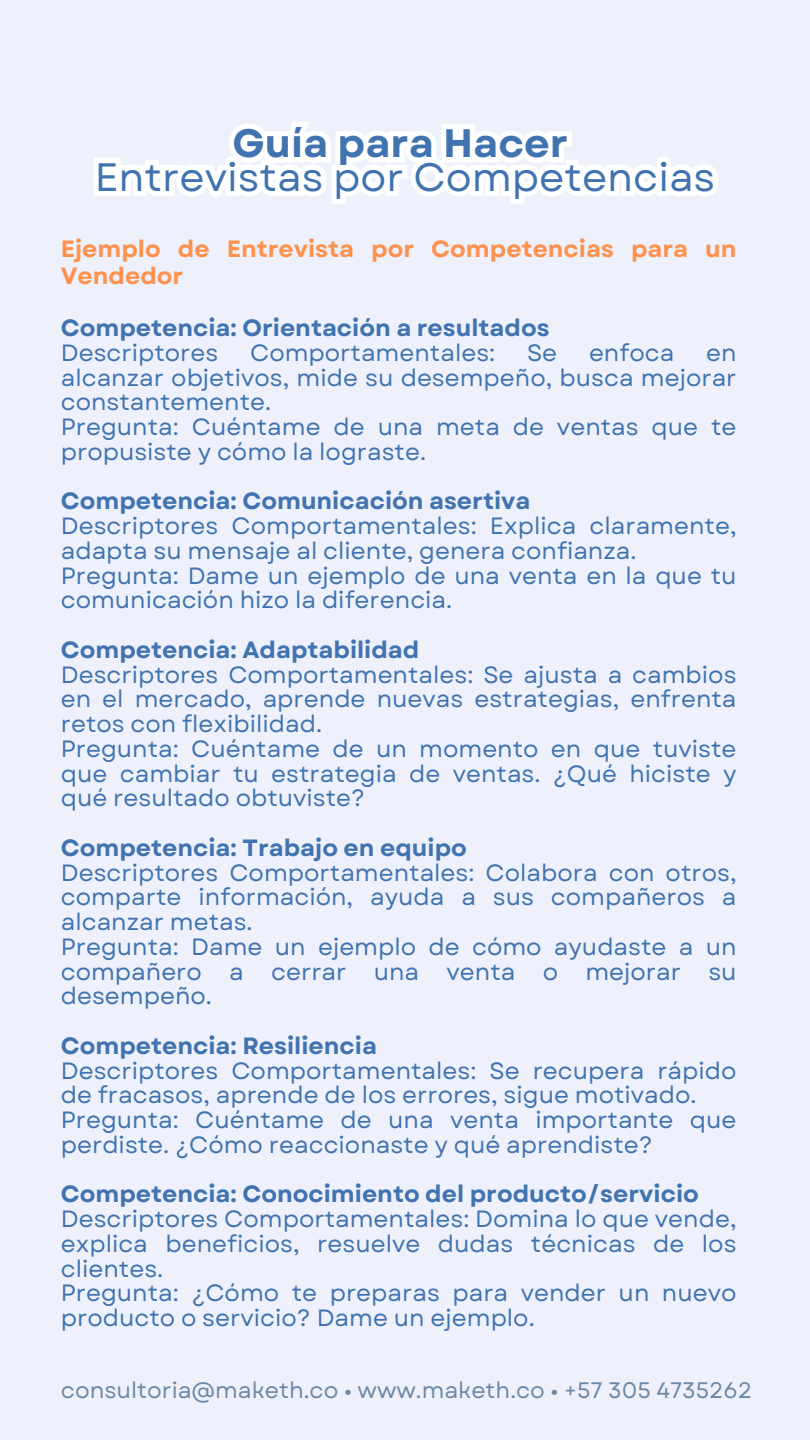
<style>
.page{position:relative;width:810px;height:1440px;background:#eef1fb}
.page>*{position:absolute;margin:0;border:0;box-sizing:border-box;transform-origin:0 0}
.t1{font:39.6px/33.4px "Garet";color:#4073af;text-align:center}
.t2{font:23.6px/24.8px "Garet";color:#4073af;text-align:justify}
.t3{font:700 23.6px "Garet";color:#4073af}
.t4{font:700 23.6px/27px "Garet";color:#ff914d}
.t5{font:22.4px "Garet";color:#6c88a8}
.s1{font-weight:700}
</style>
<div class="page">
<svg style="left:94px;top:122px;width:624px;height:82px"></svg>
<p class="t1" style="left:95px;top:127px;width:622px"><span class="s1">Guía para Hacer<br></span>Entrevistas por Competencias</p>
<h1 class="t4" style="left:61px;top:235px;width:677px">Ejemplo de Entrevista por Competencias para un<br>Vendedor</h1>
<h2 class="t3" style="left:61px;top:311px;width:490px">Competencia: Orientación a resultados</h2>
<p class="t2" style="left:61px;top:340px;width:159px">Descriptores</p>
<p class="t2" style="left:250px;top:340px;width:247px">Comportamentales:</p>
<p class="t2" style="left:527px;top:340px;width:32px">Se</p>
<p class="t2" style="left:589px;top:340px;width:87px">enfoca</p>
<p class="t2" style="left:61px;top:340px;width:677px;text-indent:645px">en alcanzar objetivos, mide su desempeño, busca mejorar constantemente.</p>
<p class="t2" style="left:61px;top:415px;width:677px">Pregunta: Cuéntame de una meta de ventas que te propusiste y cómo la lograste.</p>
<p class="t3" style="left:61px;top:484px;width:471px">Competencia: Comunicación asertiva</p>
<p class="t2" style="left:61px;top:514px;width:677px">Descriptores Comportamentales: Explica claramente, adapta su mensaje al cliente, genera confianza.</p>
<p class="t2" style="left:61px;top:563px;width:677px">Pregunta: Dame un ejemplo de una venta en la que tu comunicación hizo la diferencia.</p>
<p class="t3" style="left:61px;top:633px;width:360px">Competencia: Adaptabilidad</p>
<p class="t2" style="left:61px;top:662px;width:677px">Descriptores Comportamentales: Se ajusta a cambios en el mercado, aprende nuevas estrategias, enfrenta retos con flexibilidad.</p>
<p class="t2" style="left:61px;top:736px;width:677px">Pregunta: Cuéntame de un momento en que tuviste que cambiar tu estrategia de ventas. ¿Qué hiciste y qué resultado obtuviste?</p>
<p class="t3" style="left:61px;top:831px;width:408px">Competencia: Trabajo en equipo</p>
<p class="t2" style="left:61px;top:860px;width:677px">Descriptores Comportamentales: Colabora con otros, comparte información, ayuda a sus compañeros a alcanzar metas.</p>
<p class="t2" style="left:61px;top:934px;width:677px">Pregunta: Dame un ejemplo de cómo ayudaste a un compañero a cerrar una venta o mejorar su desempeño.</p>
<p class="t3" style="left:61px;top:1029px;width:318px">Competencia: Resiliencia</p>
<p class="t2" style="left:61px;top:1058px;width:677px">Descriptores Comportamentales: Se recupera rápido de fracasos, aprende de los errores, sigue motivado.</p>
<p class="t2" style="left:61px;top:1108px;width:677px">Pregunta: Cuéntame de una venta importante que perdiste. ¿Cómo reaccionaste y qué aprendiste?</p>
<p class="t3" style="left:61px;top:1177px;width:640px">Competencia: Conocimiento del producto/servicio</p>
<p class="t2" style="left:61px;top:1207px;width:677px">Descriptores Comportamentales: Domina lo que vende, explica beneficios, resuelve dudas técnicas de los clientes.</p>
<p class="t2" style="left:61px;top:1281px;width:677px">Pregunta: ¿Cómo te preparas para vender un nuevo producto o servicio? Dame un ejemplo.</p>
<p class="t5" style="left:61px;top:1374px;width:693px">consultoria@maketh.co • www.maketh.co • +57 305 4735262</p>
</div>
